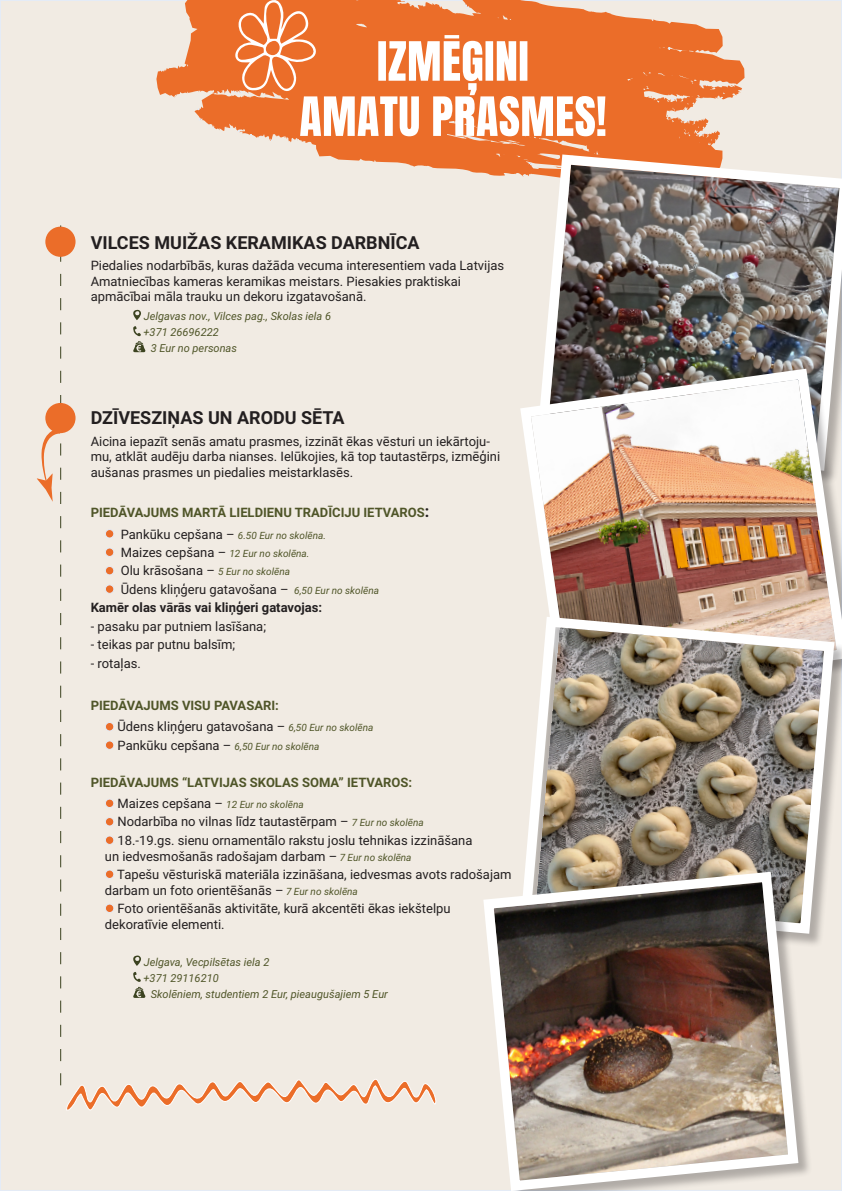
<style>
.page{position:relative;width:842px;height:1191px;background:#fff}
.page>*{position:absolute;margin:0;border:0;box-sizing:border-box;transform-origin:0 0}
.Nosaukumi{font:700 18px "Roboto";color:#231f20}
.pamateksts{font:13px/15.6px "Roboto";color:#231f20}
.pamateksts-2{font:700 13px "Roboto";color:#4f5528}
.pamateksts-3{font:700 13px "Roboto";color:#231f20}
.adrese{font:italic 11px "Roboto";color:#4f5528}
.pamateksts-4{font:italic 10px "Roboto";color:#4f5528}
.s1{font-size:16px;color:#231f20}
.s2{font-style:normal;font-size:13px;color:#231f20}
.s3{font-style:italic;font-size:10px;color:#4f5528}
</style>
<div class="page">
<img style="left:0;top:0;width:842px;height:1191px">
<img style="left:516px;top:611px;width:323px;height:255px">
<svg style="left:212px;top:0;width:393px;height:166px"></svg>
<div style="left:37px;top:225px;width:400px;height:887px;background:#f1ebe3"></div>
<img style="left:478px;top:866px;width:364px;height:325px">
<p class="Nosaukumi" style="left:91px;top:230px;width:330px">VILCES MUIŽAS KERAMIKAS DARBNĪCA</p>
<p class="pamateksts" style="left:91px;top:257px;width:415px">Piedalies nodarbībās, kuras dažāda vecuma interesentiem vada Latvijas<br>Amatniecības kameras keramikas meistars. Piesakies praktiskai apmācībai māla trauku un dekoru izgatavošanā.</p>
<p class="adrese" style="left:144px;top:308px;width:189px">Jelgavas nov., Vilces pag., Skolas iela 6</p>
<p class="adrese" style="left:143px;top:324px;width:77px">+371 26696222</p>
<p class="adrese" style="left:151px;top:340px;width:88px">3 Eur no personas</p>
<p class="Nosaukumi" style="left:91px;top:405px;width:255px">DZĪVESZIŅAS UN ARODU SĒTA</p>
<p class="pamateksts" style="left:91px;top:432px;width:411px">Aicina iepazīt senās amatu prasmes, izzināt ēkas vēsturi un iekārtoju&shy;mu, atklāt audēju darba nianses. Ielūkojies, kā top tautastērps, izmēģini aušanas prasmes un piedalies meistarklasēs.</p>
<p class="pamateksts-2" style="left:91px;top:503px;width:340px">PIEDĀVAJUMS MARTĀ LIELDIENU TRADĪCIJU IETVAROS<span class="s1">:</span></p>
<p class="pamateksts-4" style="left:121px;top:528px;width:207px"><span class="s2">Pankūku cepšana –</span> 6.50 Eur no skolēna.</p>
<p class="pamateksts-4" style="left:121px;top:546px;width:190px"><span class="s2">Maizes cepšana –</span> 12 Eur no skolēna.</p>
<p class="pamateksts" style="left:121px;top:562px;width:171px">Olu krāsošana – <span class="s3">5 Eur no skolēna</span></p>
<p class="pamateksts" style="left:121px;top:581px;width:260px">Ūdens kliņģeru gatavošana – <span class="s3">6,50 Eur no skolēna</span></p>
<p class="pamateksts-3" style="left:91px;top:598px;width:233px">Kamēr olas vārās vai kliņģeri gatavojas:</p>
<p class="pamateksts" style="left:91px;top:618px;width:177px">- pasaku par putniem lasīšana;</p>
<p class="pamateksts" style="left:91px;top:636px;width:146px">- teikas par putnu balsīm;</p>
<p class="pamateksts" style="left:91px;top:654px;width:52px">- rotaļas.</p>
<p class="pamateksts-2" style="left:91px;top:696px;width:190px">PIEDĀVAJUMS VISU PAVASARI:</p>
<p class="pamateksts" style="left:118px;top:718px;width:257px">Ūdens kliņģeru gatavošana – <span class="s3">6,50 Eur no skolēna</span></p>
<p class="pamateksts-4" style="left:118px;top:739px;width:203px"><span class="s2">Pankūku cepšana –</span> 6,50 Eur no skolēna</p>
<p class="pamateksts-2" style="left:91px;top:773px;width:323px">PIEDĀVAJUMS “LATVIJAS SKOLAS SOMA” IETVAROS:</p>
<p class="pamateksts" style="left:118px;top:795px;width:188px">Maizes cepšana – <span class="s3">12 Eur no skolēna</span></p>
<p class="pamateksts" style="left:118px;top:813px;width:308px">Nodarbība no vilnas līdz tautastērpam – <span class="s3">7 Eur no skolēna</span></p>
<p class="pamateksts" style="left:105px;top:832px;width:369px;text-indent:13px">18.-19.gs. sienu ornamentālo rakstu joslu tehnikas izzināšana un iedvesmošanās radošajam darbam – <span class="s3">7 Eur no skolēna</span></p>
<p class="pamateksts" style="left:105px;top:866px;width:408px;text-indent:12px">Tapešu vēsturiskā materiāla izzināšana, iedvesmas avots radošajam darbam un foto orientēšanās – <span class="s3">7 Eur no skolēna</span></p>
<p class="pamateksts" style="left:105px;top:900px;width:347px;text-indent:13px">Foto orientēšanās aktivitāte, kurā akcentēti ēkas iekštelpu dekoratīvie elementi.</p>
<p class="adrese" style="left:144px;top:954px;width:127px">Jelgava, Vecpilsētas iela 2</p>
<p class="adrese" style="left:143px;top:970px;width:77px">+371 29116210</p>
<p class="adrese" style="left:151px;top:986px;width:239px">Skolēniem, studentiem 2 Eur, pieaugušajiem 5 Eur</p>
</div>
